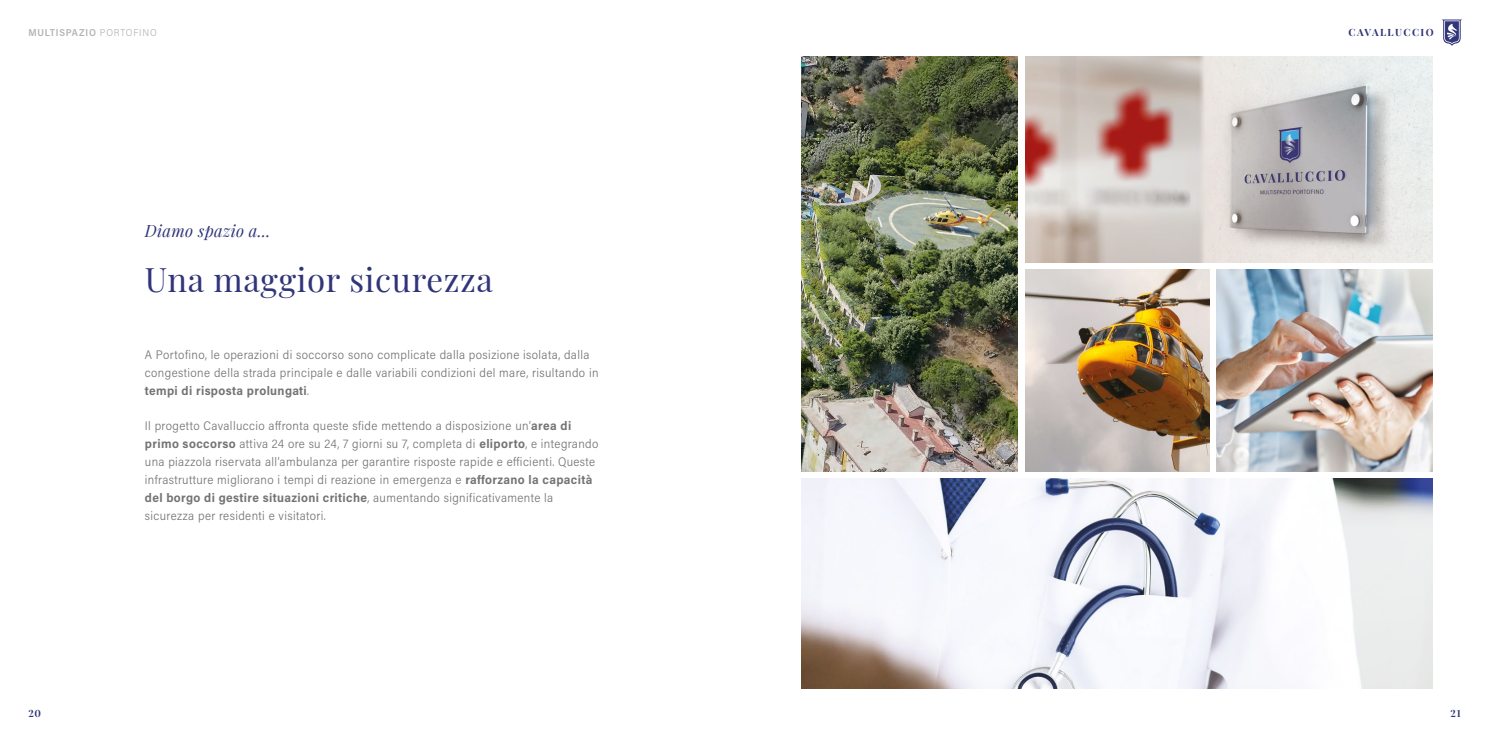
<style>
.page{position:relative;width:1489px;height:745px;background:#fff}
.page>*{position:absolute;margin:0;border:0;box-sizing:border-box;transform-origin:0 0}
.t1{font:33px "Playfair Display";letter-spacing:.02em;color:#303579}
.t2{font:italic 16.5px "Playfair Display";letter-spacing:.02em;color:#31357a}
.t3{font:300 12.38px/17.9px "Acumin Pro Semi Cond";letter-spacing:.03em;color:#737373}
.t4{font:600 10px "Acumin Pro Semi Cond";letter-spacing:.075em;color:#b2b3b6}
.t5{font:700 10px "Playfair Display";letter-spacing:.145em;color:#31357a}
.t6{font:700 10px "Playfair Display";color:#303579}
.s1{font-weight:300}
.s2{font-weight:700}
</style>
<div class="page">
<img style="left:801px;top:57px;width:216px;height:414px">
<img style="left:1216px;top:269px;width:215px;height:202px">
<img style="left:1025px;top:269px;width:183px;height:202px">
<img style="left:1025px;top:57px;width:406px;height:205px">
<img style="left:801px;top:478px;width:630px;height:209px">
<svg style="left:1442px;top:19px;width:20px;height:27px"></svg>
<p class="t4" style="left:28px;top:25px;width:130px">MULTISPAZIO <span class="s1">PORTOFINO</span></p>
<h2 class="t2" style="left:145px;top:218px;width:127px">Diamo spazio a...</h2>
<h1 class="t1" style="left:145px;top:253px;width:349px">Una maggior sicurezza</h1>
<p class="t3" style="left:145px;top:345px;width:455px">A Portofino, le operazioni di soccorso sono complicate dalla posizione isolata, dalla congestione della strada principale e dalle variabili condizioni del mare, risultando in <span class="s2">tempi di risposta prolungati</span>.</p>
<p class="t3" style="left:145px;top:416px;width:455px">Il progetto Cavalluccio affronta queste sfide mettendo a disposizione un’<span class="s2">area di primo soccorso</span> attiva 24 ore su 24, 7 giorni su 7, completa di <span class="s2">eliporto</span>, e integrando una piazzola riservata all’ambulanza per garantire risposte rapide e efficienti. Queste infrastrutture migliorano i tempi di reazione in emergenza e <span class="s2">rafforzano la capacità del borgo di gestire situazioni critiche</span>, aumentando significativamente la sicurezza per residenti e visitatori.</p>
<p class="t5" style="left:1348px;top:24px;width:87px">CAVALLUCCIO</p>
<p class="t6" style="left:28px;top:704px;width:14px">20</p>
<p class="t6" style="left:1450px;top:704px;width:12px">21</p>
</div>
